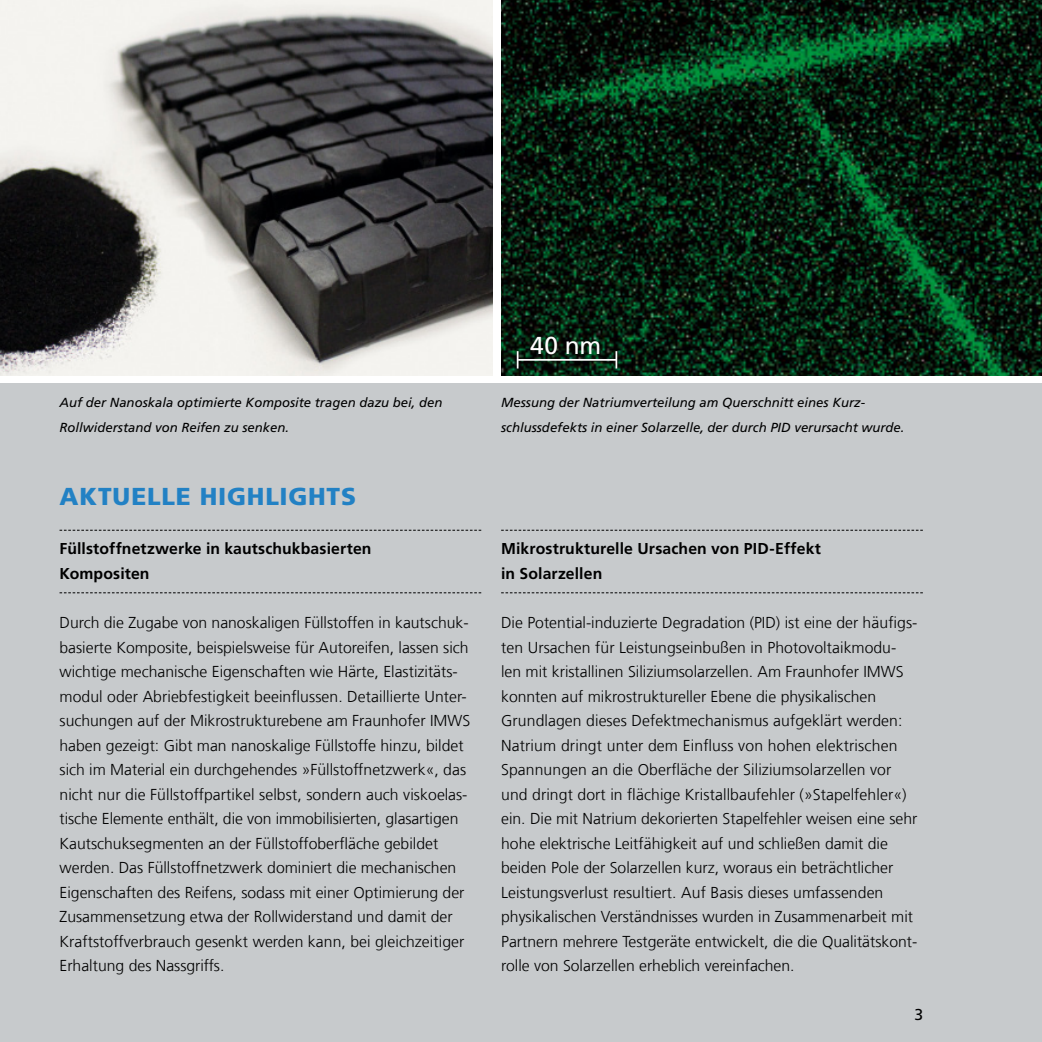
<style>
.page{position:relative;width:1042px;height:1042px;background:#fff}
.page>*{position:absolute;margin:0;border:0;box-sizing:border-box;transform-origin:0 0}
.t1{font:900 24.5px "Frutiger LT Com";letter-spacing:.03em;color:#2281c4}
.t2{font:24.5px "Frutiger LT Com";color:#fff}
.t3{font:300 15.75px/24.5px "Frutiger LT Com";color:#000}
.t4{font:700 15.75px/24.5px "Frutiger LT Com";letter-spacing:.01em;color:#000}
.t5{font:15.75px "Frutiger LT Com";color:#000}
.t6{font:italic 13.12px/24.5px "Frutiger LT Com";color:#000}
</style>
<div class="page">
<div style="left:0;top:383px;width:1042px;height:659px;background:#c7cacc"></div>
<svg style="left:501px;top:530px;width:422px;height:1px"></svg>
<svg style="left:501px;top:592px;width:422px;height:1px"></svg>
<img style="left:0;top:0;width:493px;height:375px">
<img style="left:501px;top:0;width:541px;height:375px">
<svg style="left:60px;top:530px;width:421px;height:1px"></svg>
<svg style="left:60px;top:592px;width:421px;height:1px"></svg>
<hr style="left:518px;top:359px;width:98px;height:2px;background:#fff">
<svg style="left:517px;top:351px;width:1px;height:17px"></svg>
<svg style="left:615px;top:351px;width:2px;height:17px"></svg>
<h1 class="t2" style="left:530px;top:331px;width:73px">40 nm</h1>
<p class="t6" style="left:60px;top:390px;width:384px">Auf der Nanoskala optimierte Komposite tragen dazu bei, den<br>Rollwiderstand von Reifen zu senken.</p>
<p class="t6" style="left:501px;top:390px;width:405px">Messung der Natriumverteilung am Querschnitt eines Kurz&shy;schlussdefekts in einer Solarzelle, der durch PID verursacht wurde.</p>
<h1 class="t1" style="left:60px;top:482px;width:298px">AKTUELLE HIGHLIGHTS</h1>
<p class="t4" style="left:60px;top:537px;width:313px">Füllstoffnetzwerke in kautschukbasierten<br>Kompositen</p>
<p class="t3" style="left:60px;top:610px;width:412px">Durch die Zugabe von nanoskaligen Füllstoffen in kautschuk&shy;basierte Komposite, beispielsweise für Autoreifen, lassen sich wichtige mechanische Eigenschaften wie Härte, Elastizitäts&shy;modul oder Abriebfestigkeit beeinflussen. Detaillierte Unter&shy;suchungen auf der Mikrostrukturebene am Fraunhofer IMWS haben gezeigt: Gibt man nanoskalige Füllstoffe hinzu, bildet sich im Material ein durchgehendes »Füllstoffnetzwerk«, das nicht nur die Füllstoffpartikel selbst, sondern auch viskoelas&shy;tische Elemente enthält, die von immobilisierten, glasartigen Kautschuksegmenten an der Füllstoffoberfläche gebildet werden. Das Füllstoffnetzwerk dominiert die mechanischen Eigenschaften des Reifens, sodass mit einer Optimierung der Zusammensetzung etwa der Rollwiderstand und damit der Kraftstoffverbrauch gesenkt werden kann, bei gleichzeitiger Erhaltung des Nassgriffs.</p>
<p class="t4" style="left:501px;top:537px;width:321px">Mikrostrukturelle Ursachen von PID-Effekt in Solarzellen</p>
<p class="t3" style="left:501px;top:610px;width:418px">Die Potential-induzierte Degradation (PID) ist eine der häufigs&shy;ten Ursachen für Leistungseinbußen in Photovoltaikmodu&shy;len mit kristallinen Siliziumsolarzellen. Am Fraunhofer IMWS konnten auf mikrostruktureller Ebene die physikalischen Grundlagen dieses Defektmechanismus aufgeklärt werden:<br>Natrium dringt unter dem Einfluss von hohen elektrischen Spannungen an die Oberfläche der Siliziumsolarzellen vor und dringt dort in flächige Kristallbaufehler (»Stapelfehler«) ein. Die mit Natrium dekorierten Stapelfehler weisen eine sehr hohe elektrische Leitfähigkeit auf und schließen damit die beiden Pole der Solarzellen kurz, woraus ein beträchtlicher Leistungsverlust resultiert. Auf Basis dieses umfassenden physikalischen Verständnisses wurden in Zusammenarbeit mit Partnern mehrere Testgeräte entwickelt, die die Qualitätskont&shy;rolle von Solarzellen erheblich vereinfachen.</p>
<p class="t5" style="left:914px;top:1005px;width:10px">3</p>
</div>
